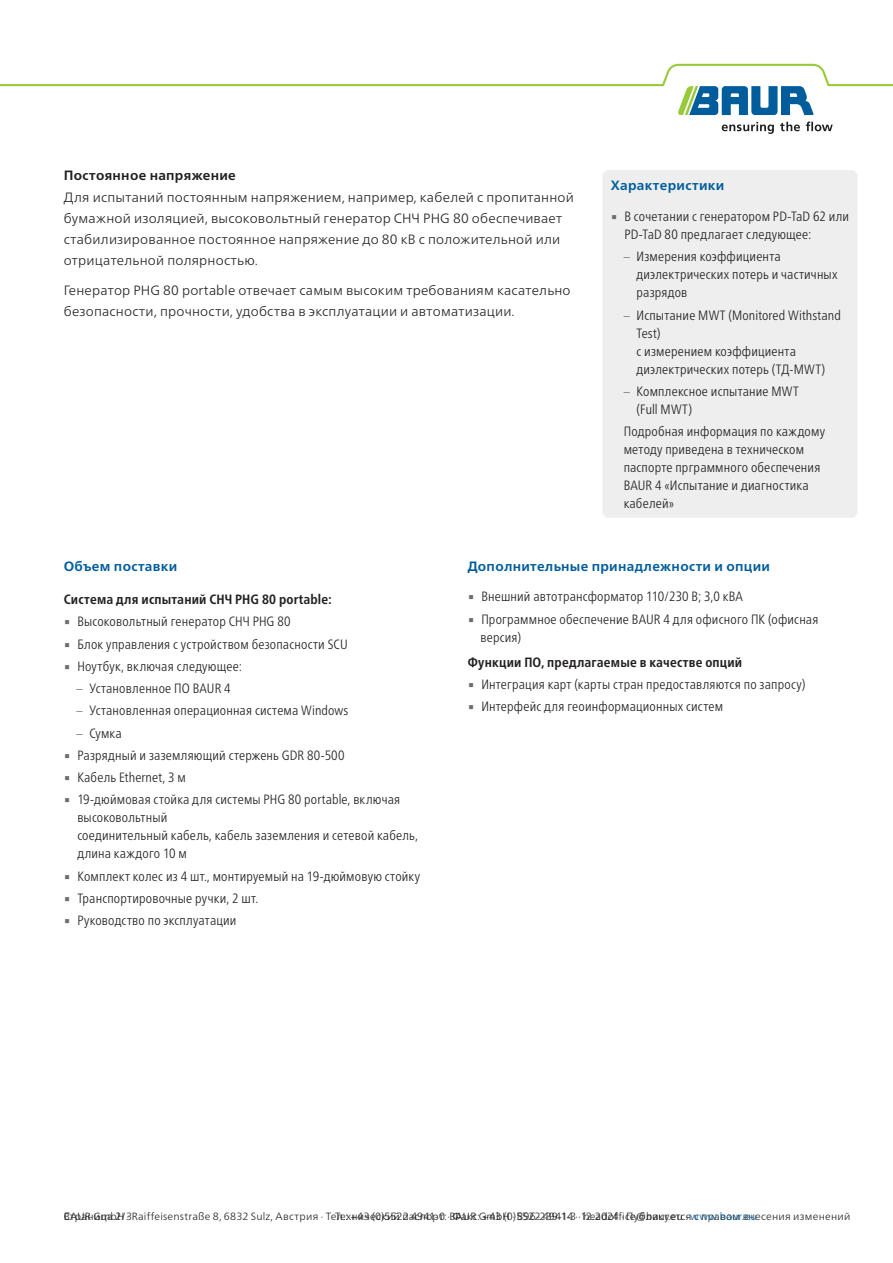
<style>
.page{position:relative;width:893px;height:1263px;background:#fff}
.page>*{position:absolute;margin:0;border:0;box-sizing:border-box;transform-origin:0 0}
.DB_-_Condensed_Aufzählungspunkt_fort{font:300 condensed 13.5px/18px "Frutiger Neue LTW1 G";letter-spacing:.015em;color:#231f20}
.DB___Fließtext{font:300 13.5px/21.3px "Frutiger Neue LTW1 G";letter-spacing:.015em;color:#231f20}
.DB_-_Condensed_Unterüberschrift{font:700 condensed 13.5px "Frutiger Neue LTW1 G";letter-spacing:.015em;color:#231f20}
.DB_-_Condensed_Überschrift{font:700 13.5px "Frutiger Neue LTW1 G";letter-spacing:.02em;color:#005d9c}
.DB___Fließtext-2{font:700 13.5px "Frutiger Neue LTW1 G";letter-spacing:.02em;color:#231f20}
.t1{font:300 10.5px "Frutiger Neue LTW1 G";letter-spacing:.02em;color:#231f20}
.s1{font-family:"Lucida Sans Unicode";font-weight:400;font-stretch:normal;color:#6c6d70}
.s2{color:#6c6d70}
.s3{color:#005d9c}
</style>
<div class="page">
<svg style="left:722px;top:122px;width:52px;height:12px"></svg>
<svg style="left:780px;top:122px;width:20px;height:9px"></svg>
<svg style="left:806px;top:122px;width:27px;height:9px"></svg>
<svg style="left:0;top:64px;width:893px;height:51px"></svg>
<div style="left:602px;top:170px;width:255px;height:348px;background:#eeeeef;border-radius:6px"></div>
<p class="DB___Fließtext-2" style="left:64px;top:166px;width:174px">Постоянное напряжение</p>
<p class="DB___Fließtext" style="left:64px;top:185px;width:512px">Для испытаний постоянным напряжением, например, кабелей с пропитанной бумажной изоляцией, высоковольтный генератор СНЧ PHG 80 обеспечивает стабилизированное постоянное напряжение до 80 кВ с положительной или отрицательной полярностью.</p>
<p class="DB___Fließtext" style="left:64px;top:279px;width:508px">Генератор PHG 80 portable отвечает самым высоким требованиям касательно безопасности, прочности, удобства в эксплуатации и автоматизации.</p>
<p class="DB_-_Condensed_Überschrift" style="left:611px;top:176px;width:115px">Характеристики</p>
<p class="DB_-_Condensed_Aufzählungspunkt_fort" style="left:624px;top:206px;width:226px;text-indent:-14px"><span class="s1">▪</span> В сочетании с генератором PD-TaD 62 или<br>PD-TaD 80 предлагает следующее:</p>
<p class="DB_-_Condensed_Aufzählungspunkt_fort" style="left:637px;top:247px;width:202px;text-indent:-13px"><span class="s2">–</span> Измерения коэффициента диэлектрических потерь и частичных разрядов</p>
<p class="DB_-_Condensed_Aufzählungspunkt_fort" style="left:637px;top:305px;width:206px;text-indent:-13px"><span class="s2">–</span> Испытание MWT (Monitored Withstand<br>Test)<br>с измерением коэффициента диэлектрических потерь (ТД-MWT)</p>
<p class="DB_-_Condensed_Aufzählungspunkt_fort" style="left:637px;top:381px;width:164px;text-indent:-13px"><span class="s2">–</span> Комплексное испытание MWT (Full MWT)</p>
<p class="DB_-_Condensed_Aufzählungspunkt_fort" style="left:624px;top:421px;width:203px">Подробная информация по каждому методу приведена в техническом паспорте прграммного обеспечения<br>BAUR 4 «Испытание и диагностика кабелей»</p>
<p class="DB_-_Condensed_Überschrift" style="left:64px;top:556px;width:115px">Объем поставки</p>
<p class="DB_-_Condensed_Unterüberschrift" style="left:64px;top:589px;width:270px">Система для испытаний СНЧ PHG 80 portable:</p>
<p class="DB_-_Condensed_Aufzählungspunkt_fort" style="left:64px;top:612px;width:228px"><span class="s1">▪</span> Высоковольтный генератор СНЧ PHG 80</p>
<p class="DB_-_Condensed_Aufzählungspunkt_fort" style="left:64px;top:634px;width:285px"><span class="s1">▪</span> Блок управления с устройством безопасности SCU</p>
<p class="DB_-_Condensed_Aufzählungspunkt_fort" style="left:64px;top:656px;width:180px"><span class="s1">▪</span> Ноутбук, включая следующее:</p>
<p class="DB_-_Condensed_Aufzählungspunkt_fort" style="left:77px;top:678px;width:156px"><span class="s2">–</span> Установленное ПО BAUR 4</p>
<p class="DB_-_Condensed_Aufzählungspunkt_fort" style="left:77px;top:701px;width:273px"><span class="s2">–</span> Установленная операционная система Windows</p>
<p class="DB_-_Condensed_Aufzählungspunkt_fort" style="left:77px;top:723px;width:47px"><span class="s2">–</span> Сумка</p>
<p class="DB_-_Condensed_Aufzählungspunkt_fort" style="left:64px;top:745px;width:282px"><span class="s1">▪</span> Разрядный и заземляющий стержень GDR 80-500</p>
<p class="DB_-_Condensed_Aufzählungspunkt_fort" style="left:64px;top:767px;width:124px"><span class="s1">▪</span> Кабель Ethernet, 3 м</p>
<p class="DB_-_Condensed_Aufzählungspunkt_fort" style="left:77px;top:790px;width:342px;text-indent:-14px"><span class="s1">▪</span> 19-дюймовая стойка для системы PHG 80 portable, включая высоковольтный<br>соединительный кабель, кабель заземления и сетевой кабель, длина каждого 10 м</p>
<p class="DB_-_Condensed_Aufzählungspunkt_fort" style="left:64px;top:866px;width:358px"><span class="s1">▪</span> Комплект колес из 4 шт., монтируемый на 19-дюймовую стойку</p>
<p class="DB_-_Condensed_Aufzählungspunkt_fort" style="left:64px;top:888px;width:196px"><span class="s1">▪</span> Транспортировочные ручки, 2 шт.</p>
<p class="DB_-_Condensed_Aufzählungspunkt_fort" style="left:64px;top:910px;width:174px"><span class="s1">▪</span> Руководство по эксплуатации</p>
<p class="DB_-_Condensed_Überschrift" style="left:468px;top:556px;width:304px">Дополнительные принадлежности и опции</p>
<p class="DB_-_Condensed_Aufzählungspunkt_fort" style="left:468px;top:587px;width:277px"><span class="s1">▪</span> Внешний автотрансформатор 110/230 В; 3,0 кВА</p>
<p class="DB_-_Condensed_Aufzählungspunkt_fort" style="left:480px;top:609px;width:339px;text-indent:-13px"><span class="s1">▪</span> Программное обеспечение BAUR 4 для офисного ПК (офисная версия)</p>
<p class="DB_-_Condensed_Unterüberschrift" style="left:468px;top:652px;width:276px">Функции ПО, предлагаемые в качестве опций</p>
<p class="DB_-_Condensed_Aufzählungspunkt_fort" style="left:468px;top:674px;width:339px"><span class="s1">▪</span> Интеграция карт (карты стран предоставляются по запросу)</p>
<p class="DB_-_Condensed_Aufzählungspunkt_fort" style="left:468px;top:696px;width:257px"><span class="s1">▪</span> Интерфейс для геоинформационных систем</p>
<p class="t1" style="left:64px;top:1208px;width:694px">BAUR GmbH · Raiffeisenstraße 8, 6832 Sulz, Австрия · Тел.: +43 (0)5522 4941-0 · Факс: +43 (0)5522 4941-3 · headoffice@baur.eu · <span class="s3">www.baur.eu</span></p>
<p class="t1" style="left:64px;top:1208px;width:70px">Страница 2/3</p>
<p class="t1" style="left:335px;top:1208px;width:517px">Технический паспорт: BAUR GmbH · 896-239- 4 · 12.2024 · Публикуется с правом внесения изменений</p>
</div>
